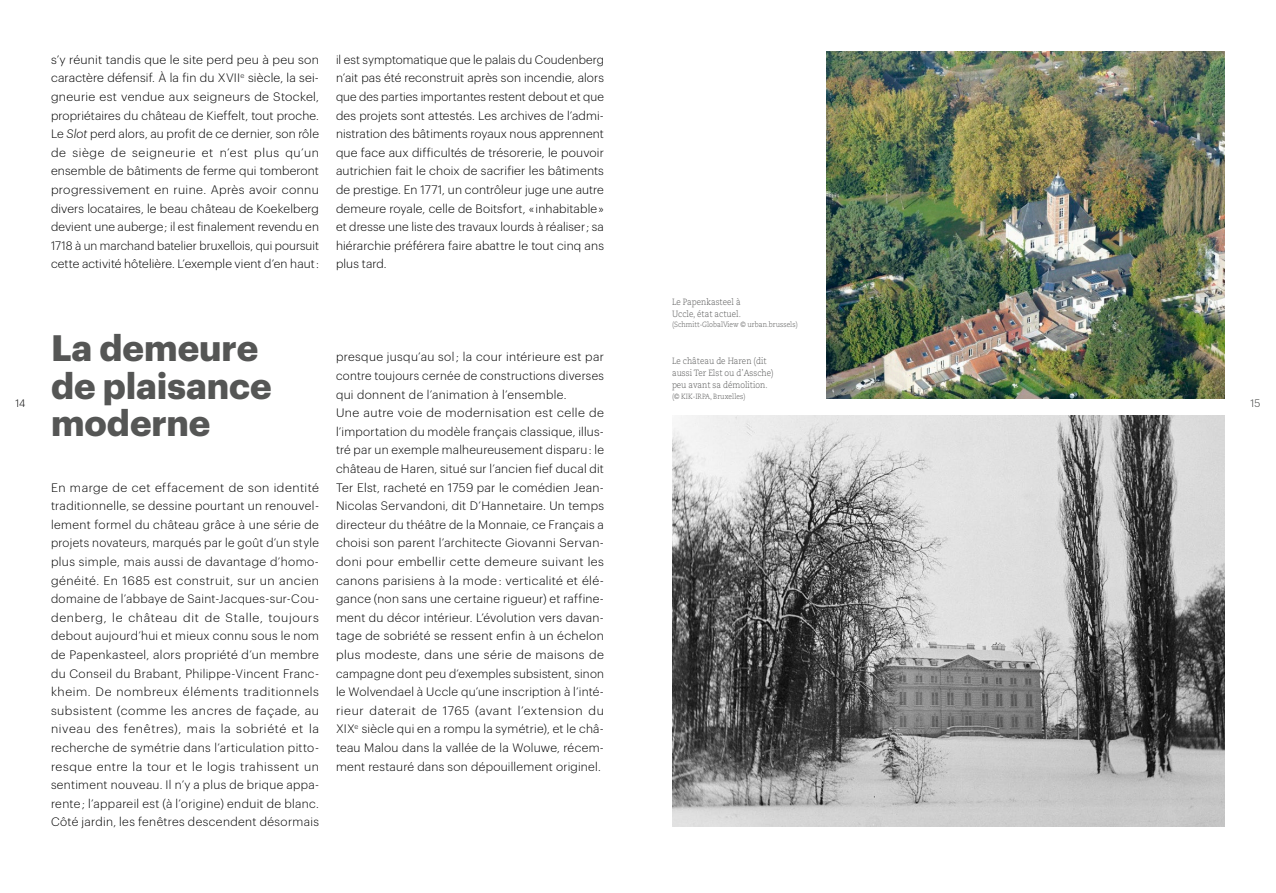
<style>
.page{position:relative;width:1276px;height:893px;background:#fff}
.page>*{position:absolute;margin:0;border:0;box-sizing:border-box;transform-origin:0 0}
.t1{font:700 36px/37.2px "Graphik";color:#555655}
.t2{font:300 12px/18.6px "Graphik";letter-spacing:.025em;color:#000;text-align:justify}
.t3{font:300 10.5px "Graphik";color:#000}
.t4{font:300 10.5px "Graphik";color:#373836}
.t5{font:300 9px/12px "Caecilia LT Std";color:#555655;scale:.9 1}
.t6{font:300 7.5px "Caecilia LT Std";color:#555655;scale:.9 1}
.s1{font-style:italic}
</style>
<div class="page">
<img style="left:826px;top:51px;width:399px;height:348px">
<img style="left:672px;top:416px;width:553px;height:410px">
<p class="t2" style="left:51px;top:49px;width:269px">s’y réunit tandis que le site perd peu à peu son caractère défensif. À la fin du XVII<sup>e</sup> siècle, la sei&shy;gneurie est vendue aux seigneurs de Stockel, propriétaires du château de Kieffelt, tout proche.<br>Le <span class="s1">Slot</span> perd alors, au profit de ce dernier, son rôle de siège de seigneurie et n’est plus qu’un ensemble de bâtiments de ferme qui tomberont progressivement en ruine. Après avoir connu divers locataires, le beau château de Koekelberg devient une auberge ; il est finalement revendu en 1718 à un marchand batelier bruxellois, qui poursuit cette activité hôtelière. L’exemple vient d’en haut :</p>
<p class="t2" style="left:336px;top:49px;width:269px">il est symptomatique que le palais du Coudenberg n’ait pas été reconstruit après son incendie, alors que des parties importantes restent debout et que des projets sont attestés. Les archives de l’admi&shy;nistration des bâtiments royaux nous apprennent que face aux difficultés de trésorerie, le pouvoir autrichien fait le choix de sacrifier les bâtiments de prestige. En 1771, un contrôleur juge une autre demeure royale, celle de Boitsfort, « inhabitable » et dresse une liste des travaux lourds à réaliser ; sa hiérarchie préférera faire abattre le tout cinq ans plus tard.</p>
<p class="t5" style="left:672px;top:296px;width:78px">Le Papenkasteel à<br>Uccle, état actuel.</p>
<p class="t6" style="left:672px;top:320px;width:141px">(Schmitt-GlobalView © urban.brussels)</p>
<p class="t5" style="left:672px;top:355px;width:114px">Le château de Haren (dit aussi Ter Elst ou d’Assche) peu avant sa démolition.</p>
<p class="t6" style="left:672px;top:392px;width:83px">(© KIK-IRPA, Bruxelles)</p>
<h1 class="t1" style="left:51px;top:326px;width:222px">La demeure de plaisance moderne</h1>
<p class="t2" style="left:336px;top:347px;width:269px;text-align:left">presque jusqu’au sol ; la cour intérieure est par contre toujours cernée de constructions diverses qui donnent de l’animation à l’ensemble.<br>Une autre voie de modernisation est celle de l’importation du modèle français classique, illus&shy;tré par un exemple malheureusement disparu : le château de Haren, situé sur l’ancien fief ducal dit Ter Elst, racheté en 1759 par le comédien Jean-Nicolas Servandoni, dit D’Hannetaire. Un temps directeur du théâtre de la Monnaie, ce Français a choisi son parent l’architecte Giovanni Servan&shy;doni pour embellir cette demeure suivant les canons parisiens à la mode : verticalité et élé&shy;gance (non sans une certaine rigueur) et raffine&shy;ment du décor intérieur. L’évolution vers davan&shy;tage de sobriété se ressent enfin à un échelon plus modeste, dans une série de maisons de campagne dont peu d’exemples subsistent, sinon le Wolvendael à Uccle qu’une inscription à l’inté&shy;rieur daterait de 1765 (avant l’extension du XIX<sup>e</sup> siècle qui en a rompu la symétrie), et le châ&shy;teau Malou dans la vallée de la Woluwe, récem&shy;ment restauré dans son dépouillement originel.</p>
<p class="t3" style="left:16px;top:396px;width:12px">14</p>
<p class="t4" style="left:1250px;top:396px;width:11px">15</p>
<p class="t2" style="left:51px;top:477px;width:269px">En marge de cet effacement de son identité traditionnelle, se dessine pourtant un renouvel&shy;lement formel du château grâce à une série de projets novateurs, marqués par le goût d’un style plus simple, mais aussi de davantage d’homo&shy;généité. En 1685 est construit, sur un ancien domaine de l’abbaye de Saint-Jacques-sur-Cou&shy;denberg, le château dit de Stalle, toujours debout aujourd’hui et mieux connu sous le nom de Papenkasteel, alors propriété d’un membre du Conseil du Brabant, Philippe-Vincent Franc&shy;kheim. De nombreux éléments traditionnels subsistent (comme les ancres de façade, au niveau des fenêtres), mais la sobriété et la recherche de symétrie dans l’articulation pitto&shy;resque entre la tour et le logis trahissent un sentiment nouveau. Il n’y a plus de brique appa&shy;rente ; l’appareil est (à l’origine) enduit de blanc.<br>Côté jardin, les fenêtres descendent désormais</p>
</div>
